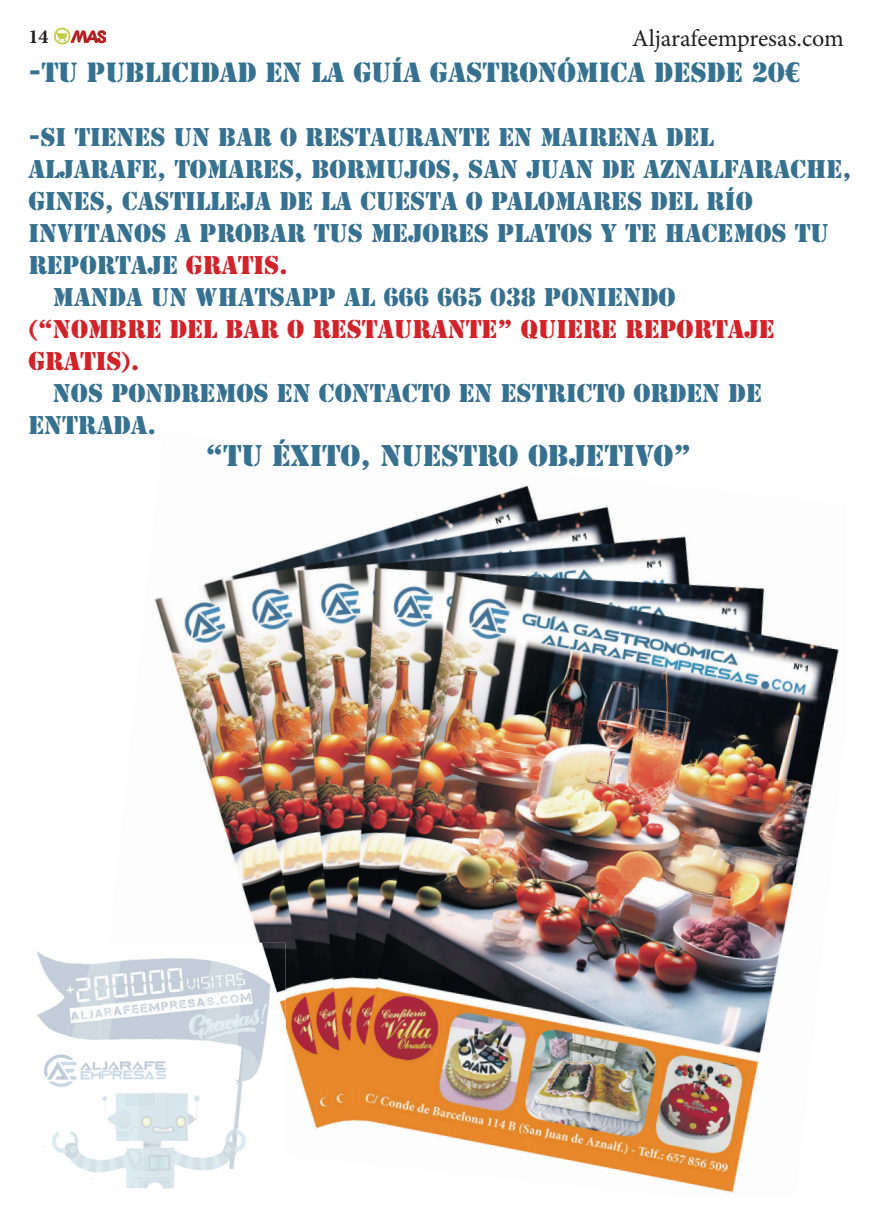
<style>
.page{position:relative;width:874px;height:1225px;background:#fff}
.page>*{position:absolute;margin:0;border:0;box-sizing:border-box;transform-origin:0 0}
.t1{font:28px "Stencil Std";color:#377190}
.t2{font:26px "Stencil Std";color:#367290}
.t3{font:24px/32px "Stencil Std";color:#377190}
.t4{font:24px/32px "Stencil Std";color:#d1232a}
.t5{font:24px "Minion Pro";letter-spacing:-.005em;color:#231f20}
.t6{font:700 20px "Minion Pro";color:#231f20}
.s1{color:#d1232a}
</style>
<div class="page">
<img style="left:55px;top:29px;width:51px;height:16px">
<img style="left:154px;top:486px;width:685px;height:707px">
<img style="left:35px;top:951px;width:121px;height:242px">
<img style="left:156px;top:1156px;width:129px;height:37px">
<img style="left:89px;top:943px;width:196px;height:213px">
<p class="t5" style="left:632px;top:22px;width:213px">Aljarafeempresas.com</p>
<p class="t6" style="left:28px;top:22px;width:21px">14</p>
<p class="t2" style="left:28px;top:55px;width:773px">-TU PUBLICIDAD EN LA GUÍA GASTRONÓMICA DESDE 20€</p>
<p class="t3" style="left:28px;top:121px;width:686px">-SI TIENES UN BAR O RESTAURANTE EN MAIRENA DEL</p>
<p class="t3" style="left:28px;top:153px;width:824px">ALJARAFE, TOMARES, BORMUJOS, SAN JUAN DE AZNALFARACHE,</p>
<p class="t3" style="left:28px;top:185px;width:725px">GINES, CASTILLEJA DE LA CUESTA O PALOMARES DEL RÍO</p>
<p class="t3" style="left:28px;top:217px;width:801px">INVITANOS A PROBAR TUS MEJORES PLATOS Y TE HACEMOS TU</p>
<p class="t3" style="left:28px;top:249px;width:261px">REPORTAJE <span class="s1">GRATIS.</span></p>
<p class="t3" style="left:53px;top:281px;width:624px">MANDA UN WHATSAPP AL 666 665 038 PONIENDO</p>
<p class="t4" style="left:28px;top:313px;width:747px">(“NOMBRE DEL BAR O RESTAURANTE” QUIERE REPORTAJE<br>GRATIS).</p>
<p class="t3" style="left:28px;top:377px;width:734px;text-indent:24px">NOS PONDREMOS EN CONTACTO EN ESTRICTO ORDEN DE<br>ENTRADA.</p>
<p class="t1" style="left:205px;top:437px;width:487px">“TU ÉXITO, NUESTRO OBJETIVO”</p>
</div>
